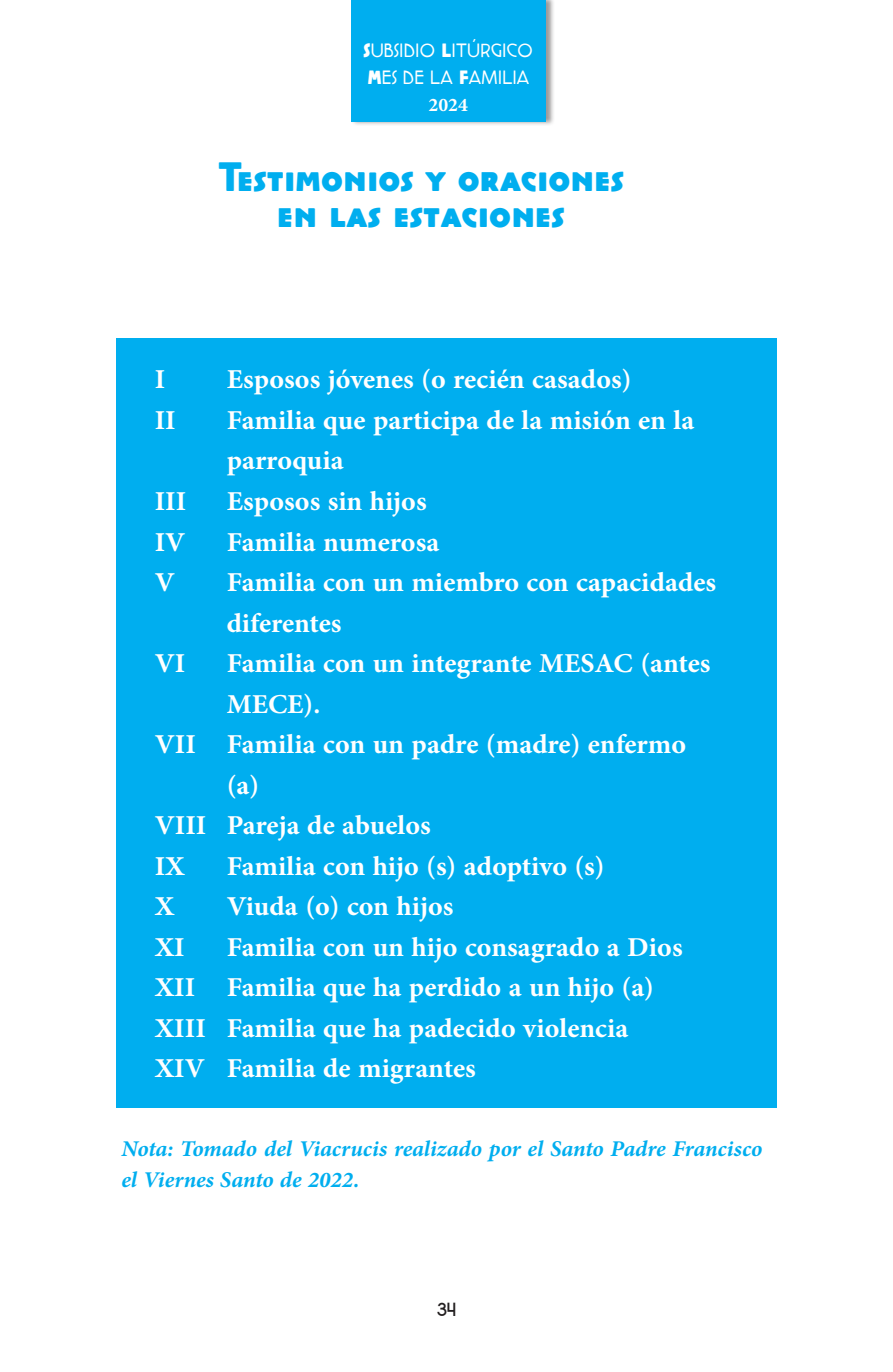
<style>
.page{position:relative;width:893px;height:1372px;background:#fff}
.page>*{position:absolute;margin:0;border:0;box-sizing:border-box;transform-origin:0 0}
.t1{font:700 38.25px/40.5px "Adobe Arabic";color:#fff}
.t2{font:800 38.25px "Cocotte Alternate";color:#00aeef}
.t3{font:italic 700 31.5px/31.5px "Adobe Arabic";letter-spacing:-.005em;color:#00aeef}
.t4{font:700 27px "Adobe Arabic";color:#fff}
.t5{font:200 18.68px "Montserrat";color:#fff}
.t6{font:18px "Cocotte Alternate";color:#fff}
.t7{font:16.65px "Alpaca Scarlett Demo";color:#231f20}
.s1{font-weight:800}
</style>
<div class="page">
<div style="left:116px;top:338px;width:661px;height:769px;background:#00aeef"></div>
<div style="left:351px;top:0;width:203px;height:126px;background:#231f20;opacity:.45"></div>
<div style="left:351px;top:0;width:195px;height:122px;background:#00aeef"></div>
<p class="t6" style="left:363px;top:38px;width:171px"><span class="s1">S</span>UBSIDIO <span class="s1">L</span>ITÚRGICO</p>
<p class="t6" style="left:367px;top:65px;width:163px"><span class="s1">M</span>ES DE LA <span class="s1">F</span>AMILIA</p>
<p class="t4" style="left:429px;top:85px;width:41px">2024</p>
<p class="t5" style="left:376px;top:63px;width:139px"><span class="s1">T</span>ALLERES <span class="s1">M</span>ES</p>
<p class="t2" style="left:218px;top:153px;width:408px">Testimonios y oraciones</p>
<p class="t2" style="left:277px;top:189px;width:289px">en las estaciones</p>
<p class="t1" style="left:155px;top:355px;width:12px">I</p>
<p class="t1" style="left:227px;top:355px;width:406px">Esposos jóvenes (o recién casados)</p>
<p class="t1" style="left:155px;top:395px;width:23px">II</p>
<p class="t1" style="left:227px;top:395px;width:469px">Familia que participa de la misión en la</p>
<p class="t1" style="left:227px;top:436px;width:119px">parroquia</p>
<p class="t1" style="left:155px;top:476px;width:273px">III Esposos sin hijos</p>
<p class="t1" style="left:155px;top:517px;width:286px">IV Familia numerosa</p>
<p class="t1" style="left:155px;top:557px;width:22px">V</p>
<p class="t1" style="left:227px;top:557px;width:491px">Familia con un miembro con capacidades</p>
<p class="t1" style="left:227px;top:598px;width:116px">diferentes</p>
<p class="t1" style="left:227px;top:638px;width:485px;text-indent:-72px">VI Familia con un integrante MESAC (antes<br>MECE).</p>
<p class="t1" style="left:227px;top:719px;width:461px;text-indent:-72px">VII Familia con un padre (madre) enfermo (a)</p>
<p class="t1" style="left:155px;top:800px;width:277px">VIII Pareja de abuelos</p>
<p class="t1" style="left:155px;top:841px;width:451px">IX Familia con hijo (s) adoptivo (s)</p>
<p class="t1" style="left:155px;top:881px;width:21px">X</p>
<p class="t1" style="left:227px;top:881px;width:228px">Viuda (o) con hijos</p>
<p class="t1" style="left:155px;top:922px;width:529px">XI Familia con un hijo consagrado a Dios</p>
<p class="t1" style="left:155px;top:962px;width:501px">XII Familia que ha perdido a un hijo (a)</p>
<p class="t1" style="left:155px;top:1003px;width:475px">XIII Familia que ha padecido violencia</p>
<p class="t1" style="left:155px;top:1043px;width:322px">XIV Familia de migrantes</p>
<p class="t3" style="left:122px;top:1128px;width:642px">Nota: Tomado del Viacrucis realizado por el Santo Padre Francisco el Viernes Santo de 2022.</p>
<p class="t7" style="left:437px;top:1300px;width:20px">34</p>
</div>
